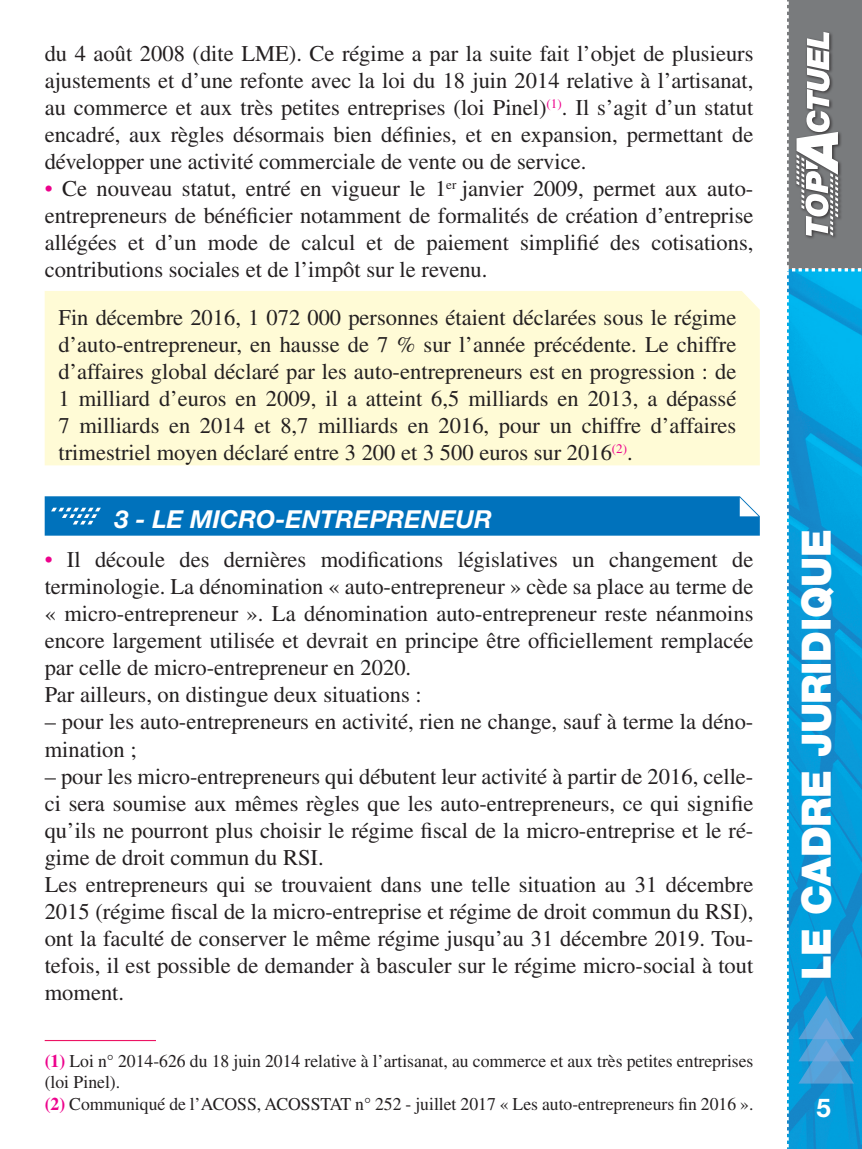
<style>
.page{position:relative;width:862px;height:1149px;background:#fff}
.page>*{position:absolute;margin:0;border:0;box-sizing:border-box;transform-origin:0 0}
.t1{font:900 40.5px "Helvetica Neue";letter-spacing:-.01em;color:#fff}
.t2{font:700 25.88px "Helvetica Neue";color:#fff}
.Style_de_paragraphe{font:italic 700 24.75px "Helvetica Neue";color:#fff}
.Body{font:22.5px/27px "Times";color:#231f20;text-align:justify}
.Free_Form{font:22.5px/27px "Times";color:#231f20;text-align:justify}
.Body-2{font:18px/21.6px "Times";color:#231f20}
.s1{color:#ed028c}
.s2{font-weight:700;color:#ed028c}
</style>
<div class="page">
<div style="left:45px;top:496px;width:714px;height:39px;background:#0072bc"></div>
<svg style="left:787px;top:0;width:74px;height:1148px;background:#2c99c8"></svg>
<div style="left:45px;top:291px;width:714px;height:174px;background:#fffbd6"></div>
<hr style="left:45px;top:1039px;width:111px;height:1px;background:#ec1463">
<p class="Body" style="left:45px;top:40px;width:710px">du 4 août 2008 (dite LME). Ce régime a par la suite fait l’objet de plusieurs ajustements et d’une refonte avec la loi du 18 juin 2014 relative à l’artisanat, au commerce et aux très petites entreprises (loi Pinel)<sup>(1)</sup>. Il s’agit d’un statut encadré, aux règles désormais bien définies, et en expansion, permettant de développer une activité commerciale de vente ou de service.</p>
<p class="Free_Form" style="left:45px;top:175px;width:709px"><span class="s1">•</span> Ce nouveau statut, entré en vigueur le 1<sup>er</sup> janvier 2009, permet aux auto&shy;entrepreneurs de bénéficier notamment de formalités de création d’entreprise allégées et d’un mode de calcul et de paiement simplifié des cotisations, contributions sociales et de l’impôt sur le revenu.</p>
<p class="Body" style="left:58px;top:304px;width:679px">Fin décembre 2016, 1 072 000 personnes étaient déclarées sous le régime d’auto-entrepreneur, en hausse de 7 % sur l’année précédente. Le chiffre d’affaires global déclaré par les auto-entrepreneurs est en progression : de 1 milliard d’euros en 2009, il a atteint 6,5 milliards en 2013, a dépassé 7 milliards en 2014 et 8,7 milliards en 2016, pour un chiffre d’affaires trimestriel moyen déclaré entre 3 200 et 3 500 euros sur 2016<sup>(2)</sup>.</p>
<p class="Style_de_paragraphe" style="left:115px;top:503px;width:378px">3 - LE MICRO-ENTREPRENEUR</p>
<p class="Body" style="left:45px;top:546px;width:710px"><span class="s1">•</span> Il découle des dernières modifications législatives un changement de terminologie. La dénomination « auto-entrepreneur » cède sa place au terme de « micro-entrepreneur ». La dénomination auto-entrepreneur reste néanmoins encore largement utilisée et devrait en principe être officiellement remplacée par celle de micro-entrepreneur en 2020.</p>
<p class="Body" style="left:45px;top:681px;width:378px">Par ailleurs, on distingue deux situations :</p>
<p class="Body" style="left:45px;top:708px;width:709px">– pour les auto-entrepreneurs en activité, rien ne change, sauf à terme la déno&shy;mination ;</p>
<p class="Body" style="left:45px;top:762px;width:710px">– pour les micro-entrepreneurs qui débutent leur activité à partir de 2016, celle&shy;ci sera soumise aux mêmes règles que les auto-entrepreneurs, ce qui signifie qu’ils ne pourront plus choisir le régime fiscal de la micro-entreprise et le ré&shy;gime de droit commun du RSI.</p>
<p class="Body" style="left:45px;top:870px;width:709px">Les entrepreneurs qui se trouvaient dans une telle situation au 31 décembre 2015 (régime fiscal de la micro-entreprise et régime de droit commun du RSI), ont la faculté de conserver le même régime jusqu’au 31 décembre 2019. Tou&shy;tefois, il est possible de demander à basculer sur le régime micro-social à tout moment.</p>
<p class="Body-2" style="left:45px;top:1049px;width:710px"><span class="s2">(1)</span> Loi n° 2014-626 du 18 juin 2014 relative à l’artisanat, au commerce et aux très petites entreprises (loi Pinel).</p>
<p class="Body-2" style="left:45px;top:1092px;width:709px"><span class="s2">(2)</span> Communiqué de l’ACOSS, ACOSSTAT n° 252 - juillet 2017 « Les auto-entrepreneurs fin 2016 ».</p>
<p class="t1" style="left:791px;top:980px;width:452px;rotate:-90deg">LE CADRE JURIDIQUE</p>
<p class="t2" style="left:816px;top:1091px;width:16px">5</p>
<p class="t2" style="left:813px;top:1091px;width:16px">5</p>
</div>
